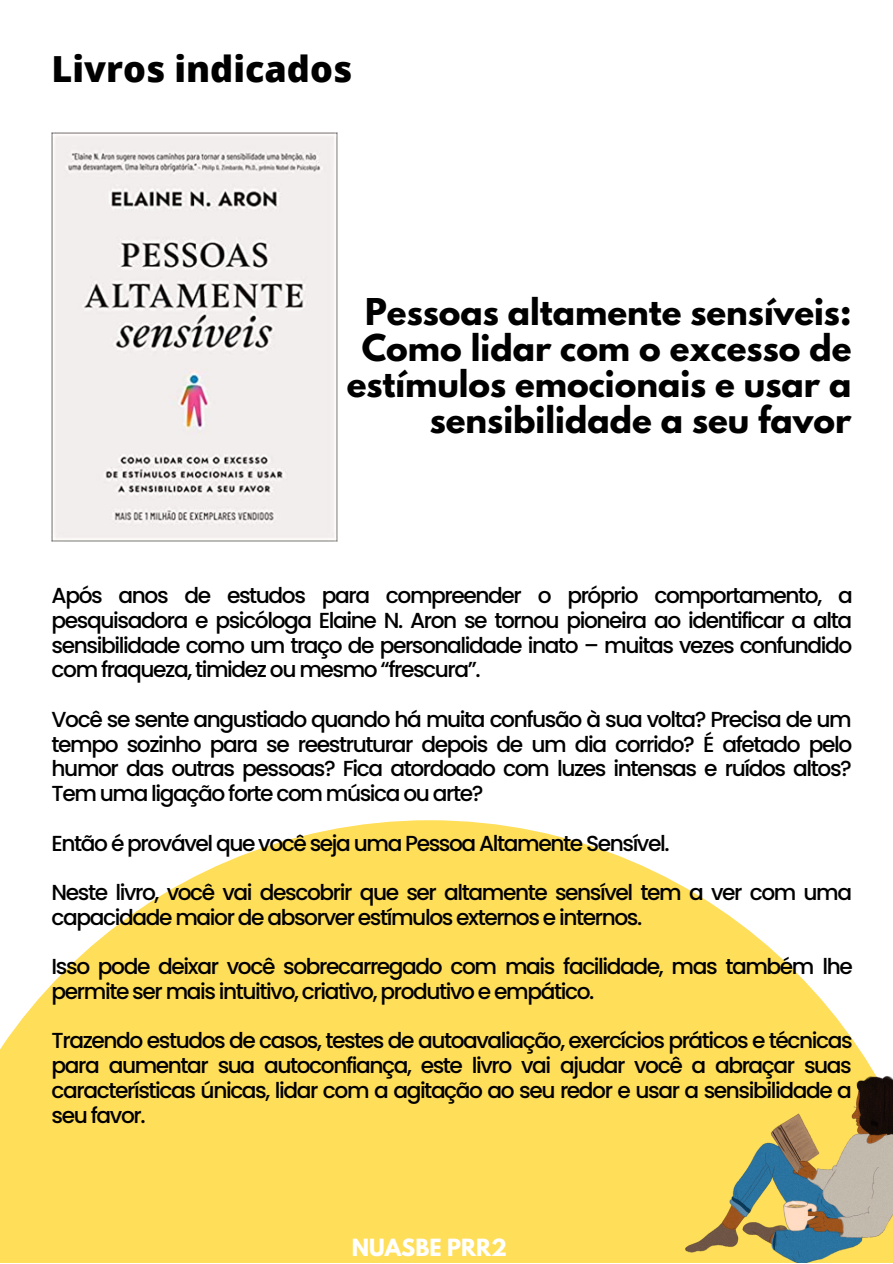
<style>
.page{position:relative;width:893px;height:1264px;background:#fff}
.page>*{position:absolute;margin:0;border:0;box-sizing:border-box;transform-origin:0 0}
.t1{font:800 36px "Open Sans";color:#000}
.t2{font:700 32.7px/36px "League Spartan";color:#000;text-align:right}
.t3{font:500 21.75px/24.8px "Poppins";letter-spacing:-.065em;color:#000;text-align:justify}
.t4{font:700 21px "League Spartan";color:#fff}
</style>
<div class="page">
<svg style="left:0;top:820px;width:853px;height:442px;fill:#ffde59"></svg>
<img style="left:52px;top:132px;width:285px;height:409px">
<img style="left:685px;top:1040px;width:207px;height:222px">
<h1 class="t1" style="left:52px;top:43px;width:302px">Livros indicados</h1>
<h2 class="t2" style="left:346px;top:298px;width:506px">Pessoas altamente sensíveis:<br>Como lidar com o excesso de estímulos emocionais e usar a sensibilidade a seu favor</h2>
<p class="t3" style="left:52px;top:583px;width:802px">Após anos de estudos para compreender o próprio comportamento, a pesquisadora e psicóloga Elaine N. Aron se tornou pioneira ao identificar a alta sensibilidade como um traço de personalidade inato – muitas vezes confundido com fraqueza, timidez ou mesmo “frescura”.</p>
<p class="t3" style="left:52px;top:707px;width:802px">Você se sente angustiado quando há muita confusão à sua volta? Precisa de um tempo sozinho para se reestruturar depois de um dia corrido? É afetado pelo humor das outras pessoas? Fica atordoado com luzes intensas e ruídos altos?<br>Tem uma ligação forte com música ou arte?</p>
<p class="t3" style="left:52px;top:830px;width:619px">Então é provável que você seja uma Pessoa Altamente Sensível.</p>
<p class="t3" style="left:52px;top:880px;width:802px">Neste livro, você vai descobrir que ser altamente sensível tem a ver com uma capacidade maior de absorver estímulos externos e internos.</p>
<p class="t3" style="left:52px;top:954px;width:802px">Isso pode deixar você sobrecarregado com mais facilidade, mas também lhe permite ser mais intuitivo, criativo, produtivo e empático.</p>
<p class="t3" style="left:52px;top:1028px;width:802px">Trazendo estudos de casos, testes de autoavaliação, exercícios práticos e técnicas para aumentar sua autoconfiança, este livro vai ajudar você a abraçar suas características únicas, lidar com a agitação ao seu redor e usar a sensibilidade a seu favor.</p>
<p class="t4" style="left:352px;top:1236px;width:157px">NUASBE PRR2</p>
</div>
